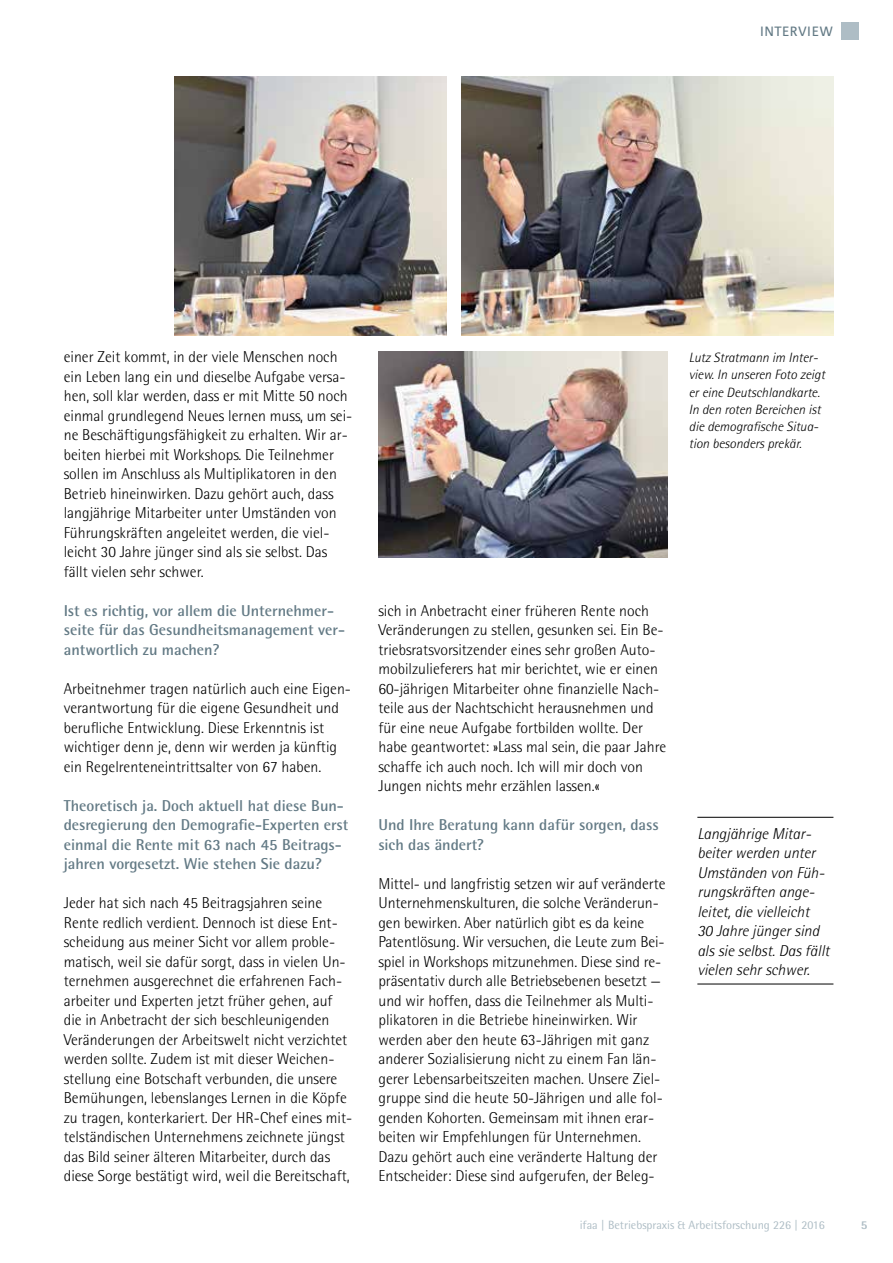
<style>
.page{position:relative;width:893px;height:1263px;background:#fff}
.page>*{position:absolute;margin:0;border:0;box-sizing:border-box;transform-origin:0 0}
.t1{font:300 15.75px/19.5px "Rotis Semi Sans";color:#000}
.t2{font:700 15.75px/19.5px "Rotis Semi Sans";color:#637a85}
.t3{font:italic 300 15.75px/19.5px "Rotis Semi Sans";color:#000}
.t4{font:italic 300 13.5px/17.2px "Rotis Semi Sans";color:#000}
.t5{font:13.5px "Corpid C1";letter-spacing:.03em;color:#637a85}
.t6{font:12px "Rotis Semi Sans";color:#aebdc5}
.t7{font:800 12px "Rotis Semi Sans";color:#aebdc5}
</style>
<div class="page">
<div style="left:842px;top:22px;width:17px;height:17px;background:#aebdc5"></div>
<hr style="left:697px;top:817px;width:136px;height:1px;background:#000">
<hr style="left:697px;top:984px;width:136px;height:1px;background:#000">
<img style="left:378px;top:352px;width:290px;height:205px">
<img style="left:461px;top:77px;width:372px;height:259px">
<img style="left:174px;top:77px;width:272px;height:259px">
<p class="t5" style="left:760px;top:23px;width:72px">I NTERVIEW</p>
<p class="t1" style="left:64px;top:347px;width:290px">einer Zeit kommt, in der viele Menschen noch ein Leben lang ein und dieselbe Aufgabe versa&shy;hen, soll klar werden, dass er mit Mitte 50 noch einmal grundlegend Neues lernen muss, um sei&shy;ne Beschäftigungsfähigkeit zu erhalten. Wir ar&shy;beiten hierbei mit Workshops. Die Teilnehmer sollen im Anschluss als Multiplikatoren in den Betrieb hineinwirken. Dazu gehört auch, dass langjährige Mitarbeiter unter Umständen von Führungskräften angeleitet werden, die viel&shy;leicht 30 Jahre jünger sind als sie selbst. Das fällt vielen sehr schwer.</p>
<p class="t2" style="left:64px;top:600px;width:283px">Ist es richtig, vor allem die Unternehmer&shy;seite für das Gesundheitsmanagement ver&shy;antwortlich zu machen?</p>
<p class="t1" style="left:64px;top:679px;width:289px">Arbeitnehmer tragen natürlich auch eine Eigen&shy;verantwortung für die eigene Gesundheit und berufliche Entwicklung. Diese Erkenntnis ist wichtiger denn je, denn wir werden ja künftig ein Regelrenteneintrittsalter von 67 haben.</p>
<p class="t2" style="left:64px;top:795px;width:286px">Theoretisch ja. Doch aktuell hat diese Bun&shy;desregierung den Demografie-Experten erst einmal die Rente mit 63 nach 45 Beitrags&shy;jahren vorgesetzt. Wie stehen Sie dazu?</p>
<p class="t1" style="left:64px;top:893px;width:290px">Jeder hat sich nach 45 Beitragsjahren seine Rente redlich verdient. Dennoch ist diese Ent&shy;scheidung aus meiner Sicht vor allem proble&shy;matisch, weil sie dafür sorgt, dass in vielen Un&shy;ternehmen ausgerechnet die erfahrenen Fach&shy;arbeiter und Experten jetzt früher gehen, auf die in Anbetracht der sich beschleunigenden Veränderungen der Arbeitswelt nicht verzichtet werden sollte. Zudem ist mit dieser Weichen&shy;stellung eine Botschaft verbunden, die unsere Bemühungen, lebenslanges Lernen in die Köpfe zu tragen, konterkariert. Der HR-Chef eines mit&shy;telständischen Unternehmens zeichnete jüngst das Bild seiner älteren Mitarbeiter, durch das diese Sorge bestätigt wird, weil die Bereitschaft,</p>
<p class="t4" style="left:689px;top:349px;width:138px">Lutz Stratmann im Inter&shy;view. In unseren Foto zeigt er eine Deutschlandkarte.<br>In den roten Bereichen ist die demografische Situa&shy;tion besonders prekär.</p>
<p class="t1" style="left:378px;top:601px;width:289px">sich in Anbetracht einer früheren Rente noch Veränderungen zu stellen, gesunken sei. Ein Be&shy;triebsratsvorsitzender eines sehr großen Auto&shy;mobilzulieferers hat mir berichtet, wie er einen 60-jährigen Mitarbeiter ohne finanzielle Nach&shy;teile aus der Nachtschicht herausnehmen und für eine neue Aufgabe fortbilden wollte. Der habe geantwortet: »Lass mal sein, die paar Jahre schaffe ich auch noch. Ich will mir doch von Jungen nichts mehr erzählen lassen.«</p>
<p class="t2" style="left:378px;top:815px;width:282px">Und Ihre Beratung kann dafür sorgen, dass sich das ändert?</p>
<p class="t1" style="left:378px;top:874px;width:289px">Mittel- und langfristig setzen wir auf veränderte Unternehmenskulturen, die solche Veränderun&shy;gen bewirken. Aber natürlich gibt es da keine Patentlösung. Wir versuchen, die Leute zum Bei&shy;spiel in Workshops mitzunehmen. Diese sind re&shy;präsentativ durch alle Betriebsebenen besetzt — und wir hoffen, dass die Teilnehmer als Multi&shy;plikatoren in die Betriebe hineinwirken. Wir werden aber den heute 63-Jährigen mit ganz anderer Sozialisierung nicht zu einem Fan län&shy;gerer Lebensarbeitszeiten machen. Unsere Ziel&shy;gruppe sind die heute 50-Jährigen und alle fol&shy;genden Kohorten. Gemeinsam mit ihnen erar&shy;beiten wir Empfehlungen für Unternehmen.<br>Dazu gehört auch eine veränderte Haltung der Entscheider: Diese sind aufgerufen, der Beleg-</p>
<p class="t3" style="left:697px;top:823px;width:134px">Langjährige Mitar&shy;beiter werden unter<br>Umständen von Füh&shy;rungskräften ange&shy;leitet, die vielleicht<br>30 Jahre jünger sind als sie selbst. Das fällt vielen sehr schwer.</p>
<p class="t6" style="left:580px;top:1218px;width:247px">ifaa | Betriebspraxis &amp; Arbeitsforschung 226 | 2016</p>
<p class="t7" style="left:861px;top:1217px;width:8px">5</p>
</div>
